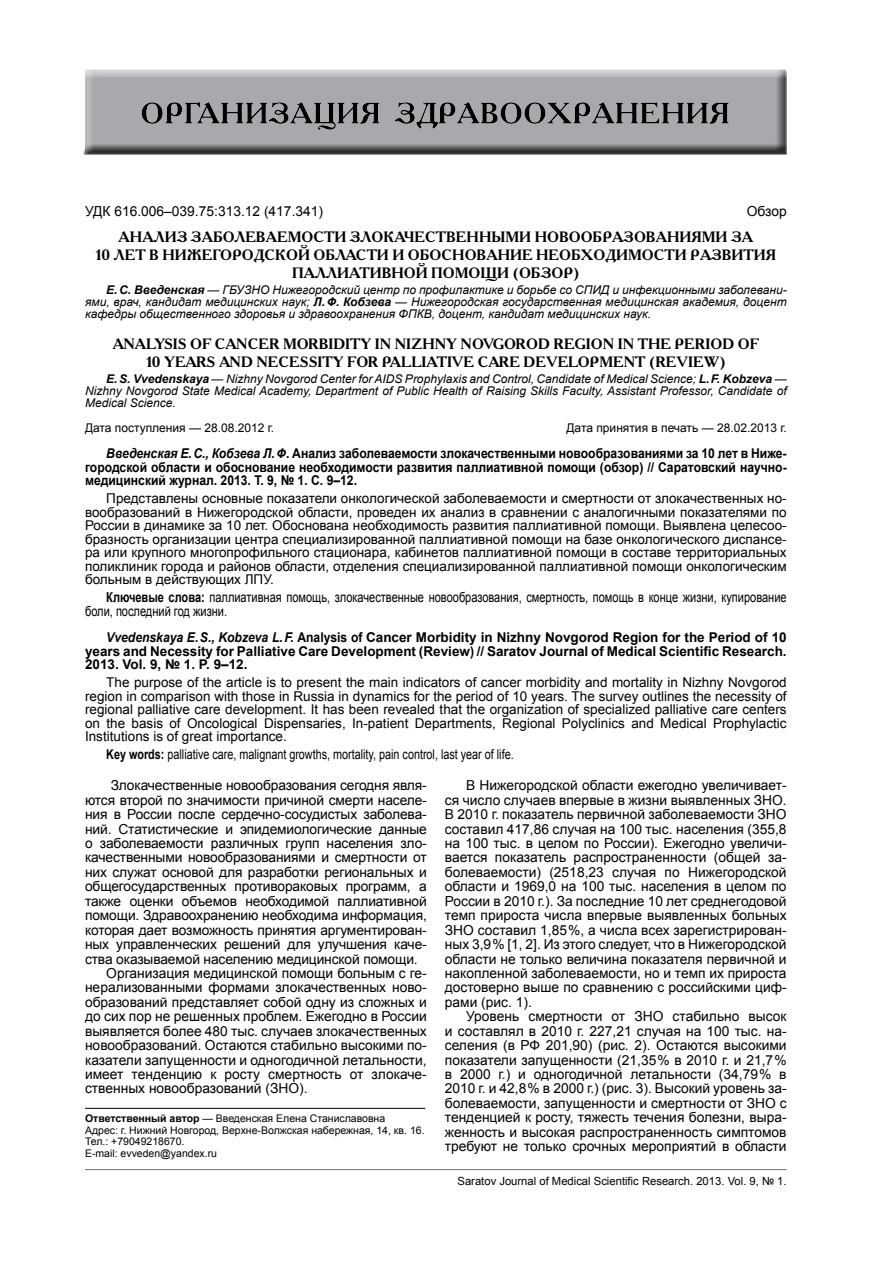
<style>
.page{position:relative;width:893px;height:1263px;background:#fff}
.page>*{position:absolute;margin:0;border:0;box-sizing:border-box;transform-origin:0 0}
.t1{font:700 15px/18px "Academy C";color:#000}
.t2{font:700 15px "Academy C";letter-spacing:.08em;color:#000}
.t3{font:13.8px/14.4px "Arial";letter-spacing:-.01em;color:#000;text-align:justify}
.t4{font:13.8px/13.8px "Arial";letter-spacing:-.01em;color:#000;scale:.8 1}
.t5{font:13.5px/13.5px "Arial";color:#000;text-align:justify}
.t6{font:700 13.5px/13.5px "Arial";color:#000;text-align:justify;scale:.9 1}
.t7{font:13.5px "Arial";color:#000;scale:.8 1}
.t8{font:italic 12px/12px "Arial";color:#000;text-align:justify}
.t9{font:12px "Arial";color:#000}
.t10{font:11.25px "Arial";color:#000}
.t11{font:10.5px/11.6px "Arial";color:#000}
.s1{font-weight:700}
.s2{font-style:italic}
</style>
<div class="page">
<hr style="left:85px;top:1169px;width:702px;height:1px;background:#808285">
<div style="left:83px;top:68px;width:705px;height:87px;background:#000;opacity:.75"></div>
<hr style="left:85px;top:1108px;width:340px;height:1px;background:#000">
<p class="t3" style="left:85px;top:204px;width:240px">УДК 616.006–039.75:313.12 (417.341)</p>
<p class="t3" style="left:747px;top:204px;width:41px">Обзор</p>
<p class="t1" style="left:96px;top:227px;width:659px;text-indent:23px">АНАЛИЗ ЗАБОЛЕВАЕМОСТИ ЗЛОКАЧЕСТВЕННЫМИ НОВООБРАЗОВАНИЯМИ ЗА<br>10 ЛЕТ В НИЖЕГОРОДСКОЙ ОБЛАСТИ И ОБО</p>
<p class="t1" style="left:292px;top:245px;width:485px;text-indent:244px">НЕОБХОДИМОСТИ РАЗВИТИЯ<br>ПАЛЛИАТИВНОЙ ПОМОЩИ (ОБЗОР)</p>
<p class="t8" style="left:85px;top:284px;width:703px;text-indent:21px"><span class="s1">Е.С. Введенская</span> — ГБУЗНО Нижегородский центр по профилактике и борьбе со СПИД и инфекционными заболевани&shy;ями, врач, кандидат медицинских наук; <span class="s1">Л.Ф. Кобзева</span> — Нижегородская государственная медицинская академия, доцент кафедры общественного здоровья и здравоохранения ФПКВ, доцент, кандидат медицинских наук.</p>
<p class="t1" style="left:113px;top:334px;width:13px">ANA</p>
<p class="t1" style="left:146px;top:334px;width:18px">LYSIS</p>
<p class="t1" style="left:190px;top:334px;width:37px">OF CANC</p>
<p class="t1" style="left:258px;top:334px;width:159px">ER MORBIDITY IN NIZHNY</p>
<p class="t1" style="left:461px;top:334px;width:45px">NOVGOROD</p>
<p class="t1" style="left:553px;top:334px;width:32px">REGION</p>
<p class="t1" style="left:618px;top:334px;width:88px">IN THE PERIOD</p>
<p class="t1" style="left:738px;top:334px;width:12px">OF</p>
<p class="t1" style="left:146px;top:352px;width:51px">10 YEARS</p>
<p class="t1" style="left:219px;top:352px;width:13px">AND</p>
<p class="t2" style="left:256px;top:352px;width:334px">NEC ESSITY FOR PALLIATIVE CARE D EVELOPM</p>
<p class="t1" style="left:613px;top:352px;width:114px">ENT (REVIEW)</p>
<p class="t8" style="left:85px;top:373px;width:703px;text-indent:21px"><span class="s1">E.S. Vvedenskaya</span> — Nizhny Novgorod Center for AIDS Prophylaxis and Control, Candidate of Medical Science; <span class="s1">L.F. Kobzeva</span> — Nizhny Novgorod State Medical Academy, Department of Public Health of Raising Skills Faculty, Assistant Professor, Candidate of Medical Science.</p>
<p class="t9" style="left:85px;top:420px;width:191px">Дата поступления — 28.08.2012 г.</p>
<p class="t9" style="left:566px;top:420px;width:222px">Дата принятия в печать — 28.02.2013 г.</p>
<p class="t6" style="left:85px;top:447px;width:781px;text-indent:21px"><span class="s2">Введенская Е.С., Кобзева Л.Ф</span>. Анализ заболеваемости злокачественными новообразованиями за 10 лет в Ниже&shy;городской области и обоснование необходимости развития паллиативной помощи (обзор) // Саратовский научно&shy;медицинский журнал. 2013. Т. 9, № 1. С. 9–12.</p>
<p class="t5" style="left:85px;top:492px;width:703px;text-indent:21px">Представлены основные показатели онкологической заболеваемости и смертности от злокачественных но&shy;вообразований в Нижегородской области, проведен их анализ в сравнении с аналогичными показателями по России в динамике за 10 лет. Обоснована необходимость развития паллиативной помощи. Выявлена целесоо&shy;бразность организации центра специализированной паллиативной помощи на базе онкологического диспансе&shy;ра или крупного многопрофильного стационара, кабинетов паллиативной помощи в составе территориальных поликлиник города и районов области, отделения специализированной паллиативной помощи онкологическим больным в действующих ЛПУ.</p>
<p class="t4" style="left:85px;top:591px;width:878px;text-indent:21px"><span class="s1">Ключевые слова:</span> паллиативная помощь, злокачественные новообразования, смертность, помощь в конце жизни, купирование боли, последний год жизни.</p>
<p class="t6" style="left:85px;top:631px;width:781px;text-indent:21px"><span class="s2">Vvedenskaya E.S., Kobzeva L.F.</span> Analysis of Cancer Morbidity in Nizhny Novgorod Region for the Period of 10 years and Necessity for Palliative Care Development (Review) // Saratov Journal of Medical Scientific Research.<br>2013. Vol. 9, № 1. P. 9–12.</p>
<p class="t5" style="left:85px;top:676px;width:703px;text-indent:21px">The purpose of the article is to present the main indicators of cancer morbidity and mortality in N izhny Novgorod region in comparison with those in Russia in dynamics for the period of 10 years. The survey outlines the necessity of regional palliative care development. It has been revealed that the organization of specialized palliative care centers on the basis of Oncological Dispensaries, I n-patient Departments, Regional Polyclinics and Medical Prophylactic I nstitutions is of great importance.</p>
<p class="t7" style="left:106px;top:745px;width:511px"><span class="s1">Key words:</span> palliative care, malignant growths, mortality, pain control, last year of life.</p>
<p class="t3" style="left:106px;top:778px;width:322px"><sup>1</sup>Злокачественные новообразования сегодня явля-</p>
<p class="t3" style="left:85px;top:793px;width:343px">ются второй по значимости причиной смерти населе-</p>
<p class="t3" style="left:85px;top:807px;width:343px">ния в России после сердечно-сосудистых заболева-</p>
<p class="t3" style="left:85px;top:822px;width:343px">ний. Статистические и эпидемиологические данные</p>
<p class="t3" style="left:85px;top:836px;width:343px">о заболеваемости различных групп населения зло-</p>
<p class="t3" style="left:85px;top:850px;width:343px">качественными новообразованиями и смертности от</p>
<p class="t3" style="left:85px;top:865px;width:343px">них служат основой для разработки региональных и</p>
<p class="t3" style="left:85px;top:879px;width:343px">общегосударственных противораковых программ, а</p>
<p class="t3" style="left:85px;top:894px;width:343px">также оценки объемов необходимой паллиативной</p>
<p class="t3" style="left:85px;top:908px;width:343px">помощи. Здравоохранению необходима информация,</p>
<p class="t3" style="left:85px;top:923px;width:343px">которая дает возможность принятия аргументирован-</p>
<p class="t3" style="left:85px;top:937px;width:343px">ных управленческих решений для улучшения каче-</p>
<p class="t3" style="left:85px;top:951px;width:334px">ства оказываемой населению медицинской помощи.</p>
<p class="t3" style="left:106px;top:966px;width:322px">Организация медицинской помощи больным с ге-</p>
<p class="t3" style="left:85px;top:980px;width:343px">нерализованными формами злокачественных ново-</p>
<p class="t3" style="left:85px;top:995px;width:343px">образований представляет собой одну из сложных и</p>
<p class="t3" style="left:85px;top:1009px;width:343px">до сих пор не решенных проблем. Ежегодно в России</p>
<p class="t3" style="left:85px;top:1024px;width:343px">выявляется более 480 тыс. случаев злокачественных</p>
<p class="t3" style="left:85px;top:1038px;width:343px">новообразований. Остаются стабильно высокими по-</p>
<p class="t3" style="left:85px;top:1052px;width:343px">казатели запущенности и одногодичной летальности,</p>
<p class="t3" style="left:85px;top:1067px;width:343px">имеет тенденцию к росту смертность от злокаче-</p>
<p class="t3" style="left:85px;top:1081px;width:224px">ственных новообразований (ЗНО).</p>
<p class="t11" style="left:85px;top:1113px;width:341px"><span class="s1">Ответственный автор</span> — Введенская Елена Станиславовна<br>Адрес: г. Нижний Новгород, Верхне-Волжская набережная, 14, кв. 16.<br>Тел.: +79049218670.<br>E-mail: evveden@yandex.ru</p>
<p class="t1" style="left:441px;top:245px;width:24px">СНОВАНИЕ</p>
<p class="t3" style="left:445px;top:778px;width:343px;text-indent:21px">В Нижегородской области ежегодно увеличивает&shy;ся число случаев впервые в жизни выявленных ЗНО.<br>В 2010 г. показатель первичной заболеваемости ЗНО составил 417,86 случая на 100 тыс. населения (355,8 на 100 тыс. в целом по России). Ежегодно увеличи&shy;вается показатель распространенности (общей за&shy;болеваемости) (2518,23 случая по Нижегородской области и 1969,0 на 100 тыс. населения в целом по России в 2010 г.). За последние 10 лет среднегодовой темп прироста числа впервые выявленных больных ЗНО составил 1,85 %, а числа всех зарегистрирован&shy;ных 3,9 % [1, 2]. Из этого следует, что в Нижегородской области не только величина показателя первичной и накопленной заболеваемости, но и темп их прироста достоверно выше по сравнению с российскими циф&shy;рами (рис. 1).</p>
<p class="t3" style="left:445px;top:1009px;width:343px;text-indent:21px">Уровень смертности от ЗНО стабильно высок и составлял в 2010 г. 227,21 случая на 100 тыс. на&shy;селения (в РФ 201,90) (рис. 2). Остаются высокими показатели запущенности (21,35 % в 2010 г. и 21,7 % в 2000 г.) и одногодичной летальности (34,79 % в 2010 г. и 42,8 % в 2000 г.) (рис. 3). Высокий уровень за&shy;болеваемости, запущенности и смертности от ЗНО с тенденцией к росту, тяжесть течения болезни, выра&shy;женность и высокая распространенность симптомов требуют не только срочных мероприятий в области</p>
<p class="t10" style="left:458px;top:1174px;width:331px">Saratov Journal of Medical Scientific Research. 2013. Vol. 9, № 1.</p>
</div>
